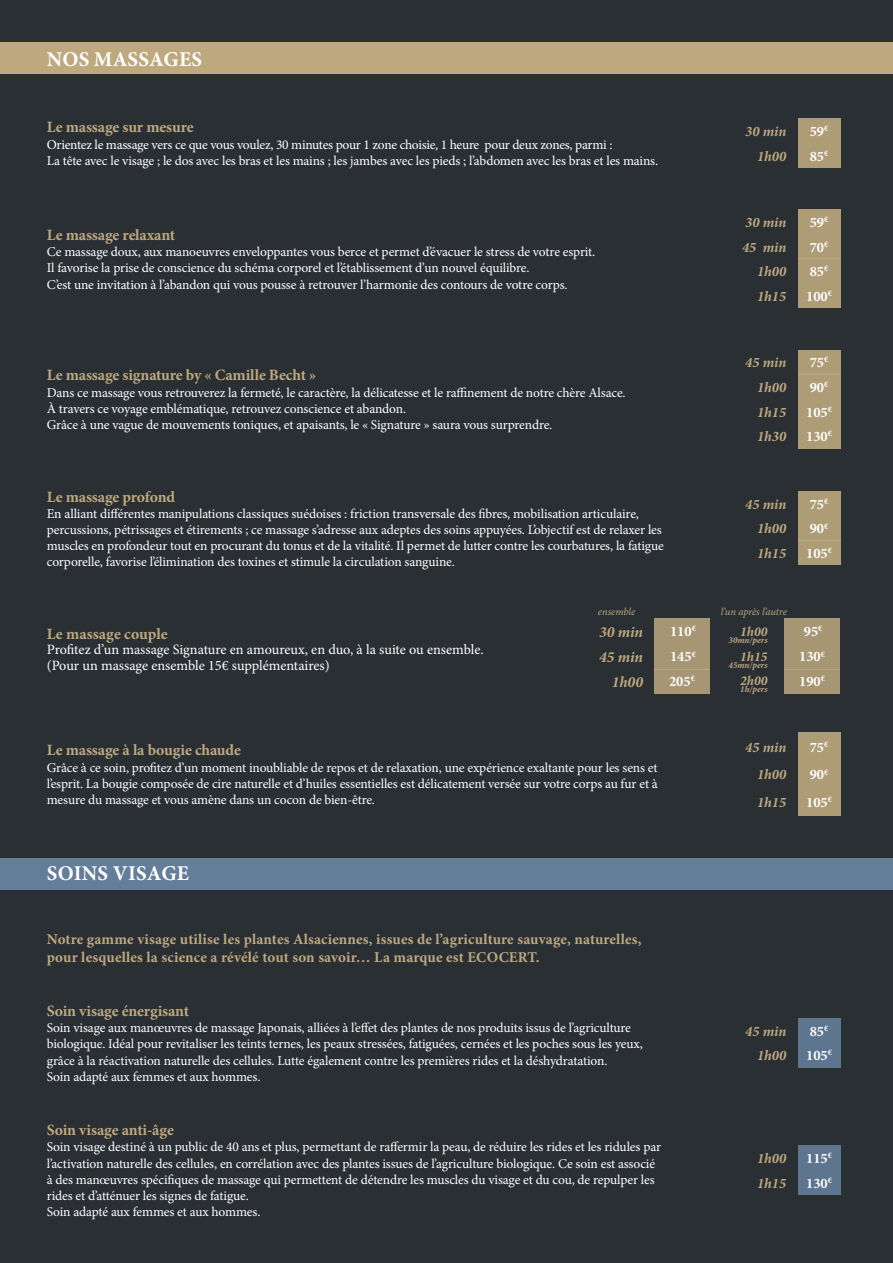
<style>
.page{position:relative;width:893px;height:1263px;background:#2a2f34}
.page>*{position:absolute;margin:0;border:0;box-sizing:border-box;transform-origin:0 0}
.t1{font:700 21px "Minion Pro";letter-spacing:.01em;color:#fff}
.t2{font:700 15.75px "Minion Pro";letter-spacing:-.01em;color:#bea97f}
.t3{font:italic 700 15.45px/24.2px "Minion Pro";color:#bea97f;text-align:right}
.t4{font:700 15px/18px "Minion Pro";letter-spacing:.01em;color:#bea97f}
.t5{font:700 14.4px/24.6px "Minion Pro";color:#fff}
.t6{font:italic 700 14.4px/24.6px "Minion Pro";color:#bea97f;text-align:right}
.t7{font:14.25px/15.8px "Minion Pro";letter-spacing:-.005em;color:#fff}
.t8{font:13.5px/16.2px "Minion Pro";letter-spacing:-.01em;color:#fff}
.t9{font:italic 700 13.5px/24.2px "Minion Pro";color:#bea97f}
.t10{font:italic 10.5px "Minion Pro";letter-spacing:-.01em;color:#bea97f}
.t11{font:italic 700 9px "Minion Pro";color:#bea97f}
</style>
<div class="page">
<div style="left:798px;top:118px;width:42px;height:25px;background:#ae9c77"></div>
<div style="left:798px;top:143px;width:42px;height:25px;background:#ae9c77"></div>
<div style="left:798px;top:209px;width:42px;height:25px;background:#ae9c77"></div>
<div style="left:798px;top:234px;width:42px;height:25px;background:#ae9c77"></div>
<div style="left:798px;top:259px;width:42px;height:24px;background:#ae9c77"></div>
<div style="left:798px;top:283px;width:42px;height:25px;background:#ae9c77"></div>
<div style="left:798px;top:350px;width:42px;height:24px;background:#ae9c77"></div>
<div style="left:798px;top:374px;width:42px;height:25px;background:#ae9c77"></div>
<div style="left:798px;top:399px;width:42px;height:25px;background:#ae9c77"></div>
<div style="left:798px;top:424px;width:42px;height:24px;background:#ae9c77"></div>
<div style="left:798px;top:491px;width:42px;height:25px;background:#ae9c77"></div>
<div style="left:798px;top:516px;width:42px;height:24px;background:#ae9c77"></div>
<div style="left:798px;top:540px;width:42px;height:25px;background:#ae9c77"></div>
<div style="left:0;top:43px;width:893px;height:31px;background:#bea97f"></div>
<div style="left:0;top:858px;width:893px;height:32px;background:#647e9a"></div>
<div style="left:798px;top:733px;width:42px;height:27px;background:#ae9c77"></div>
<div style="left:798px;top:788px;width:42px;height:27px;background:#ae9c77"></div>
<div style="left:798px;top:760px;width:42px;height:28px;background:#ae9c77"></div>
<div style="left:798px;top:1018px;width:42px;height:25px;background:#5e758f"></div>
<div style="left:798px;top:1043px;width:42px;height:24px;background:#5e758f"></div>
<div style="left:798px;top:1145px;width:42px;height:25px;background:#5e758f"></div>
<div style="left:798px;top:1170px;width:42px;height:25px;background:#5e758f"></div>
<div style="left:784px;top:644px;width:56px;height:25px;background:#a79673"></div>
<div style="left:784px;top:669px;width:56px;height:24px;background:#a79673"></div>
<div style="left:784px;top:619px;width:56px;height:25px;background:#a79673"></div>
<div style="left:654px;top:644px;width:56px;height:25px;background:#a79673"></div>
<div style="left:654px;top:669px;width:56px;height:24px;background:#a79673"></div>
<div style="left:654px;top:619px;width:56px;height:25px;background:#a79673"></div>
<h1 class="t1" style="left:47px;top:44px;width:157px">NOS MASSAGES</h1>
<p class="t2" style="left:47px;top:116px;width:148px">Le massage sur mesure</p>
<p class="t8" style="left:47px;top:136px;width:613px">Orientez le massage vers ce que vous voulez, 30 minutes pour 1 zone choisie, 1 heure pour deux zones, parmi :<br>La tête avec le visage ; le dos avec les bras et les mains ; les jambes avec les pieds ; l’abdomen avec les bras et les mains.</p>
<p class="t2" style="left:47px;top:224px;width:130px">Le massage relaxant</p>
<p class="t8" style="left:47px;top:244px;width:550px">Ce massage doux, aux manoeuvres enveloppantes vous berce et permet d’évacuer le stress de votre esprit.<br>Il favorise la prise de conscience du schéma corporel et l’établissement d’un nouvel équilibre.<br>C’est une invitation à l’abandon qui vous pousse à retrouver l’harmonie des contours de votre corps.</p>
<p class="t2" style="left:47px;top:364px;width:271px">Le massage signature by « Camille Becht »</p>
<p class="t8" style="left:47px;top:384px;width:580px">Dans ce massage vous retrouverez la fermeté, le caractère, la délicatesse et le raffinement de notre chère Alsace.<br>À travers ce voyage emblématique, retrouvez conscience et abandon.<br>Grâce à une vague de mouvements toniques, et apaisants, le « Signature » saura vous surprendre.</p>
<p class="t2" style="left:47px;top:485px;width:130px">Le massage profond</p>
<p class="t8" style="left:47px;top:505px;width:619px">En alliant différentes manipulations classiques suédoises : friction transversale des fibres, mobilisation articulaire, percussions, pétrissages et étirements ; ce massage s’adresse aux adeptes des soins appuyées. L’objectif est de relaxer les muscles en profondeur tout en procurant du tonus et de la vitalité. Il permet de lutter contre les courbatures, la fatigue corporelle, favorise l’élimination des toxines et stimule la circulation sanguine.</p>
<p class="t6" style="left:745px;top:119px;width:43px">30 min<br>1h00</p>
<p class="t5" style="left:810px;top:119px;width:20px">59<sup>€<br></sup>85<sup>€</sup></p>
<p class="t6" style="left:742px;top:210px;width:46px">30 min<br>45 min<br>1h00<br>1h15</p>
<p class="t5" style="left:806px;top:210px;width:27px">59<sup>€<br></sup>70<sup>€<br></sup>85<sup>€<br></sup>100<sup>€</sup></p>
<p class="t6" style="left:757px;top:350px;width:31px;text-align:justify;text-indent:-12px">45 min 1h00<br>1h15<br>1h30</p>
<p class="t5" style="left:806px;top:350px;width:27px">75<sup>€<br></sup>90<sup>€<br></sup>105<sup>€<br></sup>130<sup>€</sup></p>
<p class="t6" style="left:757px;top:492px;width:31px;text-align:justify;text-indent:-12px">45 min 1h00<br>1h15</p>
<p class="t5" style="left:806px;top:492px;width:27px">75<sup>€<br></sup>90<sup>€<br></sup>105<sup>€</sup></p>
<p class="t2" style="left:47px;top:622px;width:122px">Le massage couple</p>
<p class="t7" style="left:47px;top:642px;width:438px">Profitez d’un massage Signature en amoureux, en duo, à la suite ou ensemble. (Pour un massage ensemble 15€ supplémentaires)</p>
<p class="t10" style="left:598px;top:605px;width:39px">ensemble</p>
<p class="t10" style="left:721px;top:605px;width:67px">l’un après l’autre</p>
<p class="t5" style="left:669px;top:644px;width:28px">145<sup>€<br></sup>205<sup>€</sup></p>
<p class="t5" style="left:670px;top:619px;width:27px">110<sup>€</sup></p>
<p class="t9" style="left:740px;top:619px;width:29px">1h00</p>
<p class="t3" style="left:599px;top:620px;width:46px">30 min</p>
<p class="t11" style="left:729px;top:634px;width:40px">30mn/pers</p>
<p class="t11" style="left:729px;top:659px;width:40px">45mn/pers</p>
<p class="t11" style="left:740px;top:683px;width:29px">1h/pers</p>
<p class="t9" style="left:740px;top:644px;width:29px">1h15<br>2h00</p>
<p class="t3" style="left:599px;top:645px;width:46px">45 min<br>1h00</p>
<p class="t5" style="left:804px;top:619px;width:20px">95<sup>€</sup></p>
<p class="t5" style="left:799px;top:644px;width:27px">130<sup>€<br></sup>190<sup>€</sup></p>
<p class="t2" style="left:47px;top:739px;width:196px">Le massage à la bougie chaude</p>
<p class="t8" style="left:47px;top:759px;width:613px;text-align:justify">Grâce à ce soin, profitez d’un moment inoubliable de repos et de relaxation, une expérience exaltante pour les sens et l’esprit. La bougie composée de cire naturelle et d’huiles essentielles est délicatement versée sur votre corps au fur et à mesure du massage et vous amène dans un cocon de bien-être.</p>
<p class="t6" style="left:745px;top:734px;width:43px">45 min</p>
<p class="t6" style="left:757px;top:761px;width:31px;line-height:27.6px;text-align:left">1h00<br>1h15</p>
<p class="t5" style="left:810px;top:735px;width:20px">75<sup>€</sup></p>
<p class="t5" style="left:810px;top:762px;width:20px">90<sup>€</sup></p>
<p class="t5" style="left:806px;top:790px;width:27px">105<sup>€</sup></p>
<h1 class="t1" style="left:47px;top:859px;width:144px">SOINS VISAGE</h1>
<p class="t4" style="left:47px;top:930px;width:596px">Notre gamme visage utilise les plantes Alsaciennes, issues de l’agriculture sauvage, naturelles, pour lesquelles la science a révélé tout son savoir… La marque est ECOCERT.</p>
<p class="t2" style="left:47px;top:1000px;width:144px">Soin visage énergisant</p>
<p class="t8" style="left:47px;top:1020px;width:598px">Soin visage aux manœuvres de massage Japonais, alliées à l’effet des plantes de nos produits issus de l’agriculture biologique. Idéal pour revitaliser les teints ternes, les peaux stressées, fatiguées, cernées et les poches sous les yeux, grâce à la réactivation naturelle des cellules. Lutte également contre les premières rides et la déshydratation.<br>Soin adapté aux femmes et aux hommes.</p>
<p class="t6" style="left:745px;top:1018px;width:43px">45 min</p>
<p class="t5" style="left:806px;top:1018px;width:27px">85<sup>€<br></sup>105<sup>€</sup></p>
<p class="t6" style="left:757px;top:1043px;width:31px">1h00</p>
<p class="t2" style="left:47px;top:1119px;width:129px">Soin visage anti-âge</p>
<p class="t8" style="left:47px;top:1139px;width:616px">Soin visage destiné à un public de 40 ans et plus, permettant de raffermir la peau, de réduire les rides et les ridules par l’activation naturelle des cellules, en corrélation avec des plantes issues de l’agriculture biologique. Ce soin est associé à des manœuvres spécifiques de massage qui permettent de détendre les muscles du visage et du cou, de repulper les rides et d’atténuer les signes de fatigue.<br>Soin adapté aux femmes et aux hommes.</p>
<p class="t6" style="left:757px;top:1146px;width:31px">1h00</p>
<p class="t5" style="left:806px;top:1146px;width:27px">115<sup>€<br></sup>130<sup>€</sup></p>
<p class="t6" style="left:757px;top:1170px;width:31px">1h15</p>
</div>
